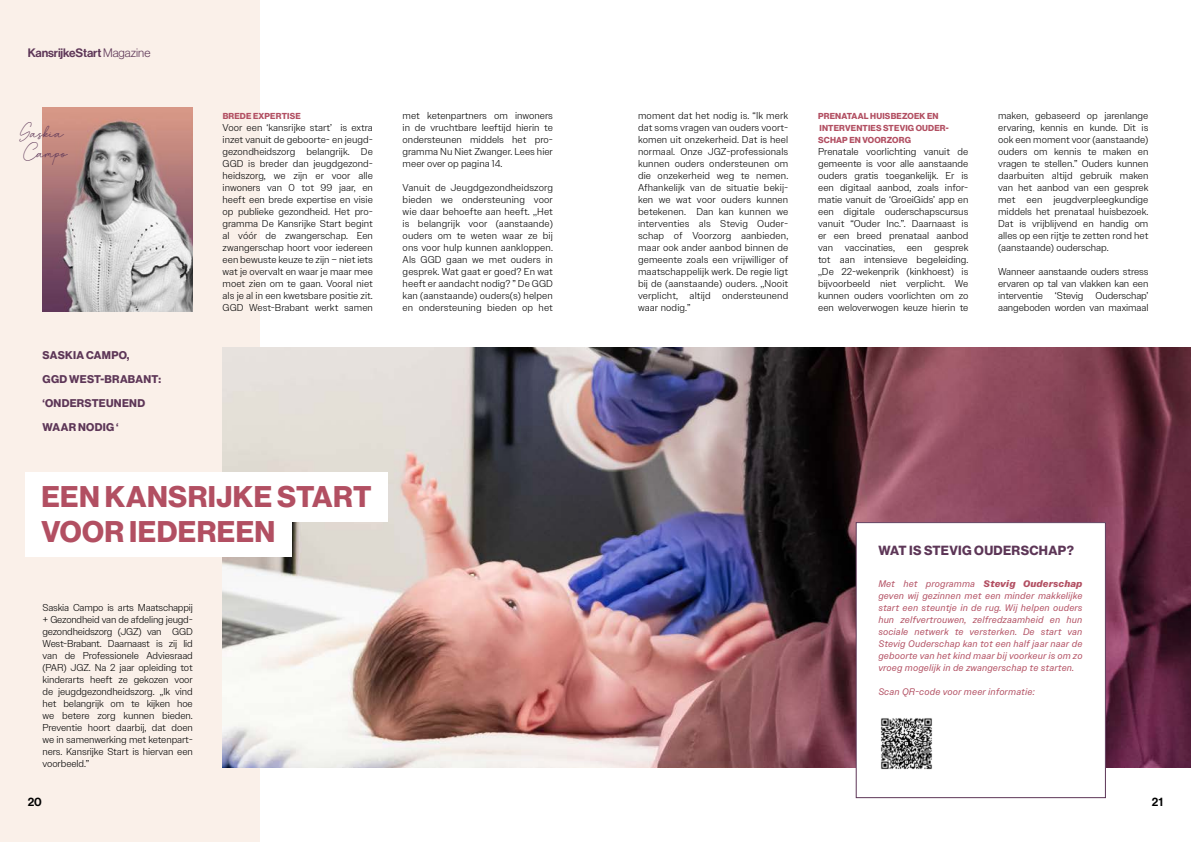
<style>
.page{position:relative;width:1191px;height:842px;background:#fff}
.page>*{position:absolute;margin:0;border:0;box-sizing:border-box;transform-origin:0 0}
.t1{font:29.3px/35.2px "N Haas Grotesk DS Pro 75 Bd";letter-spacing:.015em;color:#b24f62}
.t2{font:16px/20px "Angellita";letter-spacing:.005em;color:#5d3657}
.t3{font:13px "N Haas Grotesk DS Pro 75 Bd";letter-spacing:.025em;color:#5d3657}
.t4{font:12px "N Haas Grotesk DS Pro 65 Md";letter-spacing:-.01em;color:#5d3657}
.t5{font:12px "N Haas Grotesk DS Pro 65 Md";color:#000}
.t6{font:11px/24px "N Haas Grotesk DS Pro 75 Bd";letter-spacing:.025em;color:#5d3657}
.t7{font:300 10px/12px "Owners Text";letter-spacing:-.01em;color:#000;text-align:justify}
.t8{font:italic 9.5px/12px "Owners Text";letter-spacing:.01em;color:#b24f62;text-align:justify}
.t9{font:8.5px/12px "N Haas Grotesk DS Pro 75 Bd";letter-spacing:.02em;color:#b24f62}
.s1{font-family:"N Haas Grotesk DS Pro 45 Lt"}
.s2{font-weight:700}
</style>
<div class="page">
<div style="left:0;top:0;width:260px;height:842px;background:#faf0e9"></div>
<img style="left:223px;top:347px;width:968px;height:420px">
<img style="left:43px;top:107px;width:150px;height:204px">
<div style="left:856px;top:523px;width:249px;height:275px;background:#fff"></div>
<div style="left:855px;top:522px;width:251px;height:276px;border:1px solid #5d3657"></div>
<img style="left:881px;top:718px;width:51px;height:52px">
<div style="left:25px;top:472px;width:363px;height:50px;background:#fff"></div>
<div style="left:25px;top:507px;width:267px;height:50px;background:#fff"></div>
<p class="t4" style="left:28px;top:46px;width:124px">KansrijkeStart <span class="s1">Magazine</span></p>
<h2 class="t2" style="left:19px;top:121px;width:50px">Saskia<br>Campo</h2>
<p class="t6" style="left:43px;top:343px;width:120px">SASKIA CAMPO,<br>GGD WEST-BRABANT: ‘ONDERSTEUNEND<br>WAAR NODIG ‘</p>
<p class="t9" style="left:223px;top:110px;width:80px">BREDE EXPERTISE</p>
<p class="t7" style="left:223px;top:122px;width:152px">Voor een ‘kansrijke start’ is extra inzet vanuit de geboorte- en jeugd&shy;gezondheidszorg belangrijk. De GGD is breder dan jeugdgezond&shy;heidszorg, we zijn er voor alle inwoners van 0 tot 99 jaar, en heeft een brede expertise en visie op publieke gezondheid. Het pro&shy;gramma De Kansrijke Start begint al vóór de zwangerschap. Een zwangerschap hoort voor iedereen een bewuste keuze te zijn – niet iets wat je overvalt en waar je maar mee moet zien om te gaan. Vooral niet als je al in een kwetsbare positie zit.<br>GGD West-Brabant werkt samen</p>
<h1 class="t1" style="left:41px;top:479px;width:332px">EEN KANSRIJKE START<br>VOOR IEDEREEN</h1>
<p class="t7" style="left:43px;top:602px;width:152px;text-align:left">Saskia Campo is arts Maatschappij + Gezondheid van de afdeling jeugd-- gezondheidszorg (JGZ) van GGD<br>West-Brabant. Daarnaast is zij lid van de Professionele Adviesraad (PAR) JGZ. Na 2 jaar opleiding tot kinderarts heeft ze gekozen voor de jeugdgezondheidszorg. ,,Ik vind het belangrijk om te kijken hoe we betere zorg kunnen bieden.<br>Preventie hoort daarbij, dat doen we in samenwerking met ketenpart&shy;ners. Kansrijke Start is hiervan een voorbeeld.”</p>
<p class="t7" style="left:403px;top:110px;width:152px">met ketenpartners om inwoners in de vruchtbare leeftijd hierin te ondersteunen middels het pro&shy;gramma Nu Niet Zwanger. Lees hier meer over op pagina 14.</p>
<p class="t7" style="left:403px;top:182px;width:152px">Vanuit de Jeugdgezondheidszorg bieden we ondersteuning voor wie daar behoefte aan heeft. ,,Het is belangrijk voor (aanstaande) ouders om te weten waar ze bij ons voor hulp kunnen aankloppen.<br>Als GGD gaan we met ouders in gesprek. Wat gaat er goed? En wat heeft er aandacht nodig? ” De GGD kan (aanstaande) ouders(s) helpen en ondersteuning bieden op het</p>
<p class="t7" style="left:638px;top:110px;width:152px">moment dat het nodig is. “Ik merk dat soms vragen van ouders voort&shy;komen uit onzekerheid. Dat is heel normaal. Onze JGZ-professionals kunnen ouders ondersteunen om die onzekerheid weg te nemen.<br>Afhankelijk van de situatie bekij&shy;ken we wat voor ouders kunnen betekenen. Dan kan kunnen we interventies als Stevig Ouder&shy;schap of Voorzorg aanbieden, maar ook ander aanbod binnen de gemeente zoals een vrijwilliger of maatschappelijk werk. De regie ligt bij de (aanstaande) ouders. ,,Nooit verplicht, altijd ondersteunend waar nodig.”</p>
<p class="t9" style="left:818px;top:110px;width:132px">PRENATAAL HUISBEZOEK EN<br>INTERVENTIES STEVIG OUDER-<br>SCHAP EN VOORZORG</p>
<p class="t7" style="left:818px;top:146px;width:152px">Prenatale voorlichting vanuit de gemeente is voor alle aanstaande ouders gratis toegankelijk. Er is een digitaal aanbod, zoals infor&shy;matie vanuit de ‘GroeiGids’ app en een digitale ouderschapscursus vanuit “Ouder Inc.”. Daarnaast is er een breed prenataal aanbod van vaccinaties, een gesprek tot aan intensieve begeleiding. ,,De 22-wekenprik (kinkhoest) is bijvoorbeeld niet verplicht. We kunnen ouders voorlichten om zo een weloverwogen keuze hierin te</p>
<p class="t7" style="left:998px;top:110px;width:152px">maken, gebaseerd op jarenlange ervaring, kennis en kunde. Dit is ook een moment voor (aanstaande) ouders om kennis te maken en vragen te stellen.” Ouders kunnen daarbuiten altijd gebruik maken van het aanbod van een gesprek met een jeugdverpleegkundige middels het prenataal huisbezoek.<br>Dat is vrijblijvend en handig om alles op een rijtje te zetten rond het (aanstaande) ouderschap.</p>
<p class="t7" style="left:998px;top:266px;width:152px">Wanneer aanstaande ouders stress ervaren op tal van vlakken kan een interventie ‘Stevig Ouderschap’ aangeboden worden van maximaal</p>
<h3 class="t3" style="left:878px;top:543px;width:197px">WAT IS STEVIG OUDERSCHAP?</h3>
<p class="t8" style="left:878px;top:578px;width:206px">Met het programma <span class="s2">Stevig Ouderschap </span>geven wij gezinnen met een minder makkelijke start een steuntje in de rug. Wij helpen ouders hun zelfvertrouwen, zelfredzaamheid en hun sociale netwerk te versterken. De start van Stevig Ouderschap kan tot een half jaar naar de geboorte van het kind maar bij voorkeur is om zo vroeg mogelijk in de zwangerschap te starten.</p>
<p class="t8" style="left:878px;top:686px;width:158px">Scan QR-code voor meer informatie:</p>
<p class="t5" style="left:28px;top:795px;width:16px">20</p>
<p class="t5" style="left:1151px;top:795px;width:13px">21</p>
</div>
